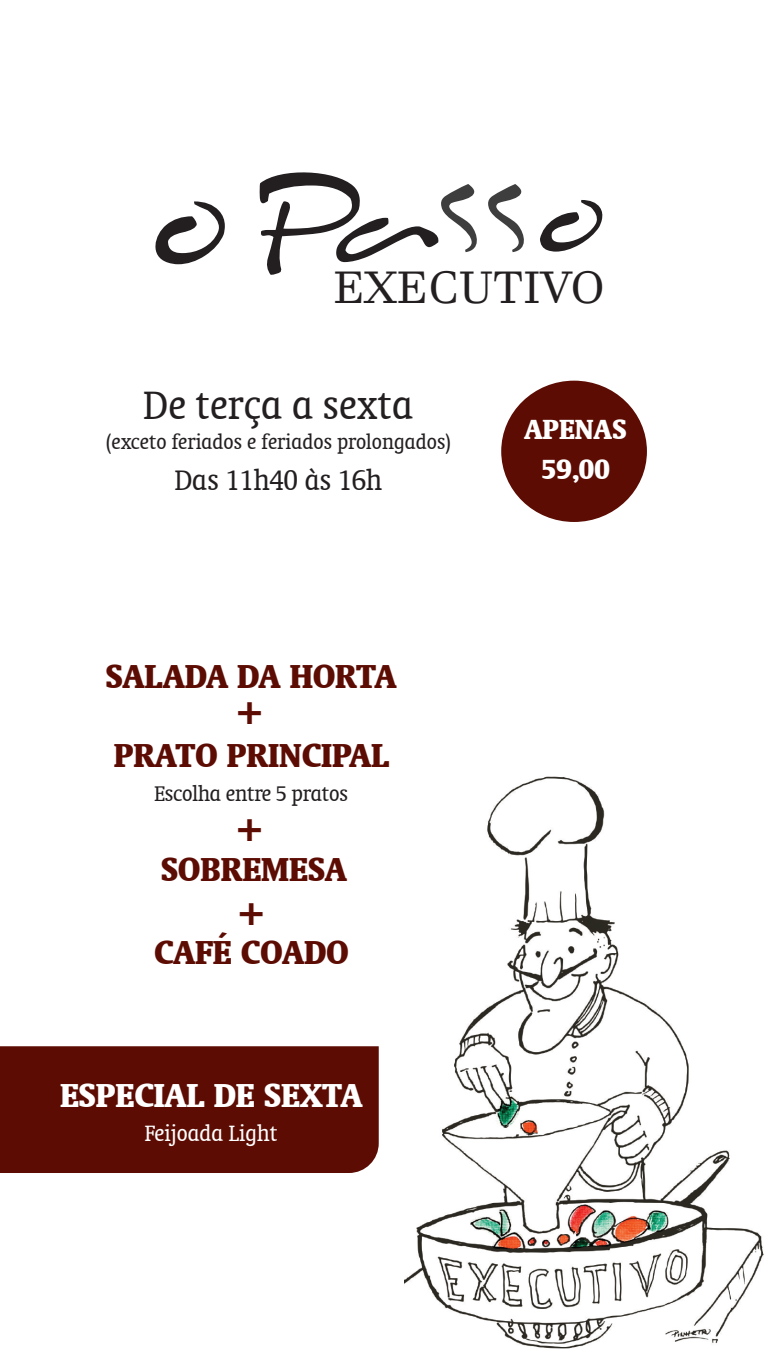
<style>
.page{position:relative;width:766px;height:1361px;background:#fff}
.page>*{position:absolute;margin:0;border:0;box-sizing:border-box;transform-origin:0 0}
.t1{font:condensed 44.85px "Oranda BT";color:#231f20}
.t2{font:44.7px "Javanese Text";color:#231f20}
.t3{font:700 condensed 37.65px/79.9px "Oranda BT";color:#5c0c03}
.t4{font:700 condensed 37.65px "Oranda BT";color:#fff}
.t5{font:condensed 31.95px "Oranda BT";color:#231f20}
.t6{font:700 condensed 31.35px/40.5px "Oranda BT";color:#fff;text-align:center}
.t7{font:condensed 25.05px "Oranda BT";color:#fff}
.t8{font:condensed 24px "Oranda BT";letter-spacing:-.01em;color:#231f20}
.t9{font:condensed 23.25px "Oranda BT";color:#231f20}
</style>
<div class="page">
<div style="left:0;top:1046px;width:378px;height:127px;background:#5c0c03"></div>
<img style="left:404px;top:776px;width:360px;height:573px">
<svg style="left:155px;top:201px;width:70px;height:63px"></svg>
<svg style="left:259px;top:172px;width:343px;height:103px"></svg>
<div style="left:501px;top:381px;width:145px;height:141px;background:#5c0c03;border-radius:50%"></div>
<p class="t2" style="left:334px;top:262px;width:273px">EXECUTIVO</p>
<p class="t1" style="left:144px;top:379px;width:271px">De terça a sexta</p>
<p class="t9" style="left:106px;top:429px;width:346px">(exceto feriados e feriados prolongados)</p>
<p class="t5" style="left:175px;top:462px;width:209px">Das 11h40 às 16h</p>
<p class="t3" style="left:106px;top:635px;width:292px">SALADA DA HORTA<br>PRATO PRINCIPAL</p>
<p class="t8" style="left:154px;top:780px;width:195px">Escolha entre 5 pratos</p>
<p class="t3" style="left:233px;top:671px;width:34px">+</p>
<p class="t3" style="left:233px;top:789px;width:34px">+</p>
<p class="t3" style="left:154px;top:827px;width:196px;line-height:82.8px">SOBREMESA<br>CAFÉ COADO</p>
<p class="t3" style="left:235px;top:873px;width:34px">+</p>
<p class="t4" style="left:60px;top:1072px;width:304px">ESPECIAL DE SEXTA</p>
<p class="t7" style="left:145px;top:1118px;width:134px">Feijoada Light</p>
<p class="t6" style="left:524px;top:408px;width:103px">APENAS<br>59,00</p>
</div>
